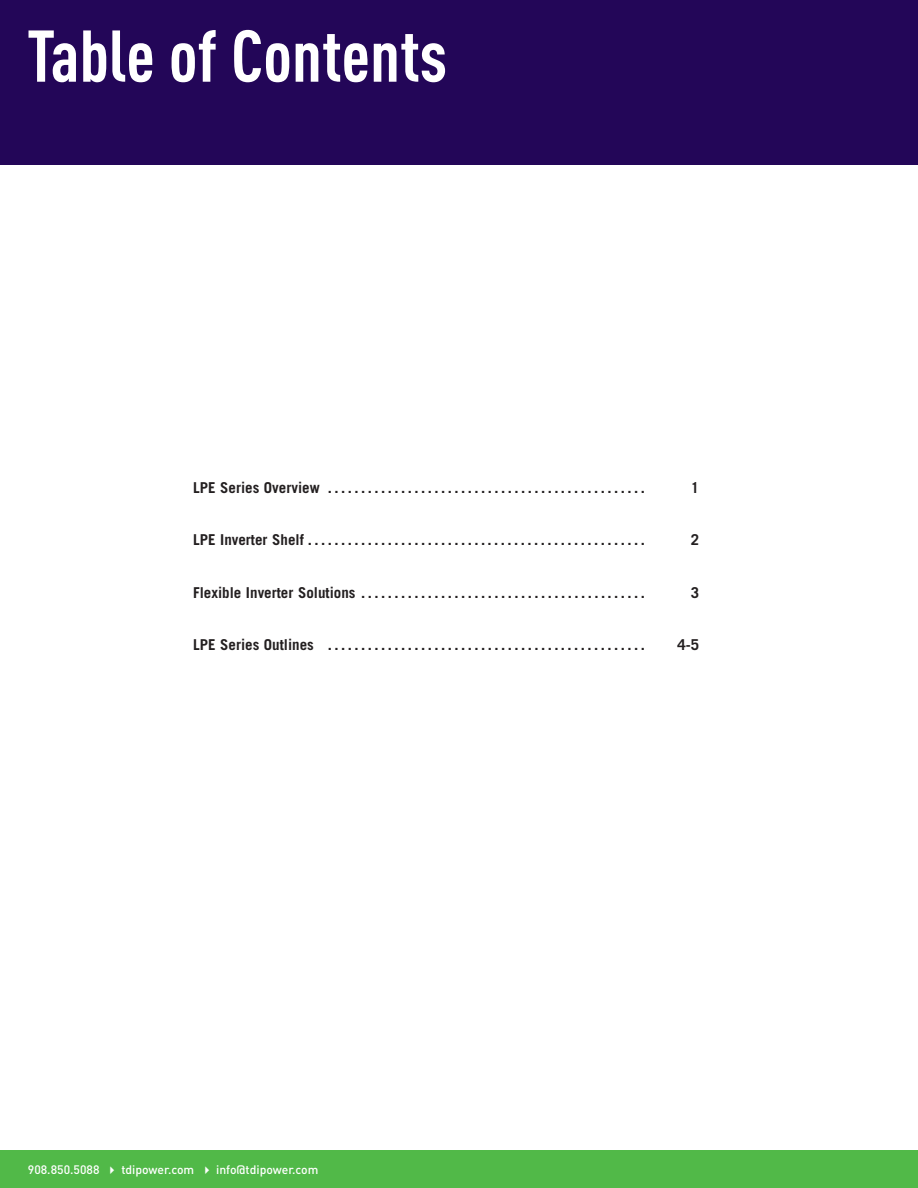
<style>
.page{position:relative;width:918px;height:1188px;background:#fff}
.page>*{position:absolute;margin:0;border:0;box-sizing:border-box;transform-origin:0 0}
.t1{font:700 72px "DIN Cond";color:#fff}
.t2{font:700 15px "Trade Gothic LT Std";color:#231f20}
.t3{font:500 12.15px "DIN";color:#fff}
</style>
<div class="page">
<div style="left:0;top:1151px;width:918px;height:37px;background:#51b948"></div>
<div style="left:0;top:0;width:918px;height:165px;background:#230658"></div>
<h1 class="t1" style="left:27px;top:30px;width:422px">Table of Contents</h1>
<p class="t2" style="left:193px;top:482px;width:453px">LPE Series Overview . . . . . . . . . . . . . . . . . . . . . . . . . . . . . . . . . . . . . . . . . . . . . . . .</p>
<p class="t2" style="left:691px;top:482px;width:10px">1</p>
<p class="t2" style="left:193px;top:534px;width:453px">LPE Inverter Shelf . . . . . . . . . . . . . . . . . . . . . . . . . . . . . . . . . . . . . . . . . . . . . . . . . . .</p>
<p class="t2" style="left:691px;top:534px;width:10px">2</p>
<p class="t2" style="left:193px;top:587px;width:454px">Flexible Inverter Solutions . . . . . . . . . . . . . . . . . . . . . . . . . . . . . . . . . . . . . . . . . . .</p>
<p class="t2" style="left:691px;top:587px;width:10px">3</p>
<p class="t2" style="left:193px;top:639px;width:454px">LPE Series Outlines . . . . . . . . . . . . . . . . . . . . . . . . . . . . . . . . . . . . . . . . . . . . . . . .</p>
<p class="t2" style="left:677px;top:639px;width:23px">4-5</p>
<p class="t3" style="left:28px;top:1162px;width:292px">908.850.5088 ✔ tdipower.com ✔ info@tdipower.com</p>
</div>
